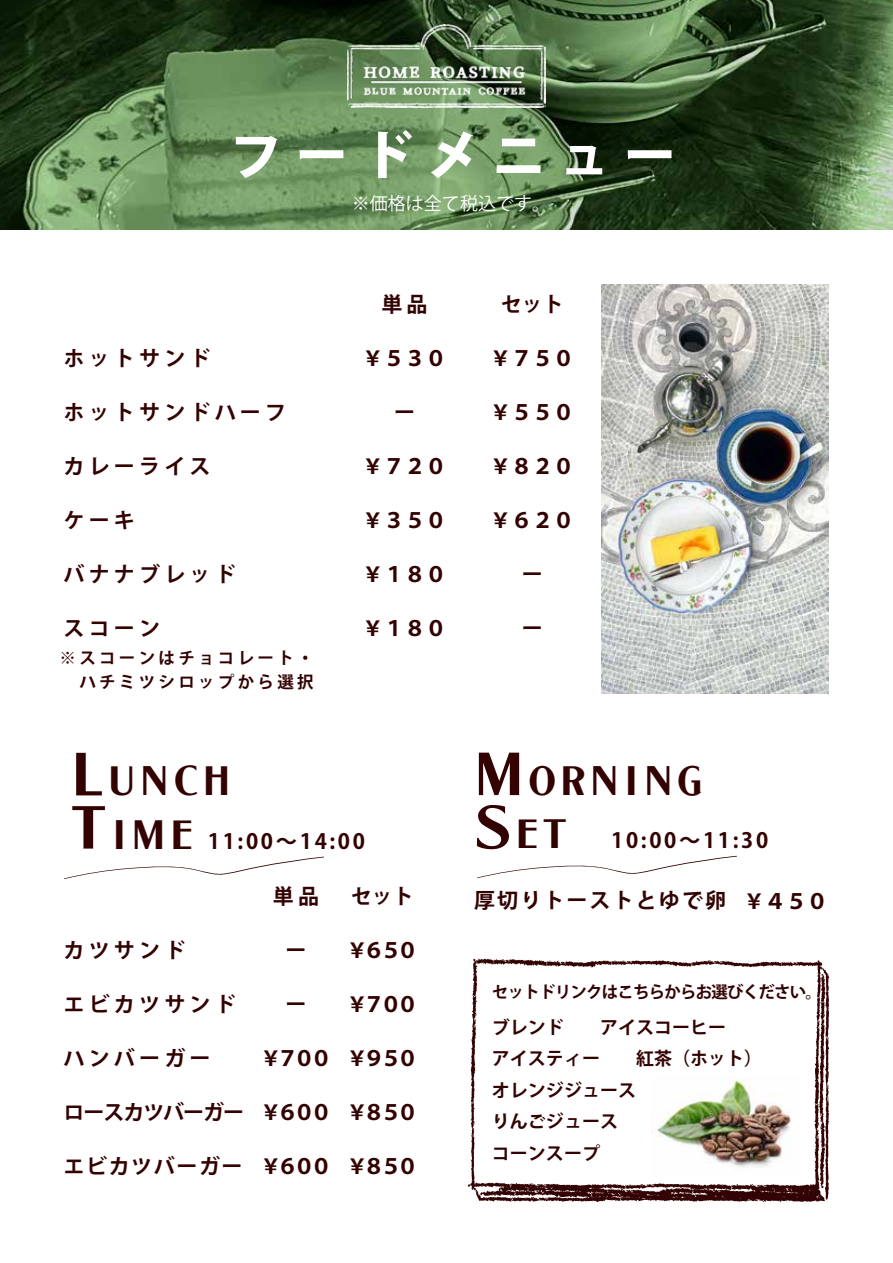
<style>
.page{position:relative;width:893px;height:1263px;background:#fff}
.page>*{position:absolute;margin:0;border:0;box-sizing:border-box;transform-origin:0 0}
.t1{font:800 52.5px "Koz Go Pr 6 N";letter-spacing:.25em;color:#fff}
.t2{font:36px "LTC Globe Gothic";letter-spacing:.125em;color:#330202}
.t3{font:700 21px "Koz Go Pr 6 N";letter-spacing:.1em;color:#330202}
.t4{font:700 21px "Koz Go Pr 6 N";letter-spacing:.2em;color:#330202}
.t5{font:700 21px "Koz Go Pr 6 N";letter-spacing:-.05em;color:#330202}
.t6{font:700 21px "Koz Go Pr 6 N";letter-spacing:.075em;color:#330202}
.t7{font:700 18px/31.5px "Koz Go Pr 6 N";color:#330202}
.t8{font:18px "Koz Go Pr 6 N";color:#fff}
.t9{font:700 16.5px/24px "Koz Go Pr 6 N";letter-spacing:.2em;color:#330202}
.t10{font:700 16.5px "Koz Go Pr 6 N";letter-spacing:-.05em;color:#330202}
.s1{font-size:53.1px}
.s2{font-family:"LTC Globe Gothic";font-weight:400;font-size:53.25px}
.s3{font-family:"LTC Globe Gothic";font-weight:400;font-size:36px}
</style>
<div class="page">
<img style="left:0;top:0;width:893px;height:229px">
<img style="left:601px;top:284px;width:228px;height:409px">
<svg style="left:467px;top:958px;width:362px;height:244px"></svg>
<svg style="left:64px;top:856px;width:260px;height:23px"></svg>
<svg style="left:477px;top:856px;width:260px;height:22px"></svg>
<img style="left:651px;top:1076px;width:149px;height:99px">
<img style="left:347px;top:24px;width:199px;height:83px">
<h1 class="t1" style="left:230px;top:126px;width:448px">フードメニュー</h1>
<p class="t3" style="left:64px;top:346px;width:149px">ホットサンド</p>
<p class="t4" style="left:64px;top:400px;width:224px">ホットサンドハーフ</p>
<p class="t3" style="left:64px;top:454px;width:149px">カレーライス</p>
<p class="t3" style="left:64px;top:508px;width:73px">ケーキ</p>
<p class="t4" style="left:64px;top:562px;width:174px">バナナブレッド</p>
<p class="t3" style="left:64px;top:616px;width:98px">スコーン</p>
<p class="t9" style="left:60px;top:646px;width:256px">※スコーンはチョコレート・　ハチミツシロップから選択</p>
<p class="t8" style="left:352px;top:193px;width:199px">※価格は全て税込です。</p>
<p class="t3" style="left:381px;top:292px;width:48px">単品</p>
<p class="t3" style="left:362px;top:346px;width:86px">￥５３０</p>
<p class="t3" style="left:394px;top:400px;width:22px">ー</p>
<p class="t3" style="left:362px;top:454px;width:86px">￥７２０</p>
<p class="t3" style="left:362px;top:508px;width:86px">￥３５０</p>
<p class="t3" style="left:362px;top:562px;width:86px">￥１８０</p>
<p class="t3" style="left:362px;top:616px;width:86px">￥１８０</p>
<p class="t3" style="left:501px;top:292px;width:64px">セット</p>
<p class="t3" style="left:490px;top:346px;width:85px">￥７５０</p>
<p class="t3" style="left:490px;top:400px;width:85px">￥５５０</p>
<p class="t3" style="left:490px;top:454px;width:85px">￥８２０</p>
<p class="t3" style="left:490px;top:508px;width:85px">￥６２０</p>
<p class="t3" style="left:522px;top:562px;width:22px">ー</p>
<p class="t3" style="left:522px;top:616px;width:22px">ー</p>
<h2 class="t2" style="left:70px;top:756px;width:161px"><span class="s1">L</span>UNCH</h2>
<p class="t3" style="left:70px;top:829px;width:296px"><span class="s2">T</span><span class="s3">IME</span> 11:00～14:00</p>
<p class="t3" style="left:64px;top:938px;width:123px">カツサンド</p>
<p class="t4" style="left:64px;top:992px;width:174px">エビカツサンド</p>
<p class="t3" style="left:64px;top:1046px;width:149px">ハンバーガー</p>
<p class="t5" style="left:64px;top:1100px;width:182px">ロースカツバーガー</p>
<p class="t6" style="left:64px;top:1154px;width:181px">エビカツバーガー</p>
<p class="t3" style="left:273px;top:884px;width:48px">単品</p>
<p class="t3" style="left:286px;top:938px;width:22px">ー</p>
<p class="t3" style="left:286px;top:992px;width:22px">ー</p>
<p class="t3" style="left:260px;top:1046px;width:73px">￥７００</p>
<p class="t3" style="left:260px;top:1100px;width:73px">￥６００</p>
<p class="t3" style="left:260px;top:1154px;width:73px">￥６００</p>
<p class="t3" style="left:351px;top:884px;width:64px">セット</p>
<p class="t3" style="left:347px;top:938px;width:73px">￥６５０</p>
<p class="t3" style="left:347px;top:992px;width:73px">￥７００</p>
<p class="t3" style="left:347px;top:1046px;width:73px">￥９５０</p>
<p class="t3" style="left:347px;top:1100px;width:73px">￥８５０</p>
<p class="t3" style="left:347px;top:1154px;width:73px">￥８５０</p>
<h2 class="t2" style="left:474px;top:756px;width:230px"><span class="s1">M</span>ORNING</h2>
<p class="t3" style="left:474px;top:829px;width:296px"><span class="s2">S</span><span class="s3">ET</span> 10:00～11:30</p>
<p class="t3" style="left:474px;top:889px;width:355px">厚切りトーストとゆで卵 ￥４５０</p>
<p class="t10" style="left:492px;top:982px;width:332px">セットドリンクはこちらからお選びください。</p>
<p class="t7" style="left:492px;top:1012px;width:271px">ブレンド　　アイスコーヒー<br>アイスティー　　紅茶（ホット）オレンジジュース<br>りんごジュース<br>コーンスープ</p>
</div>
